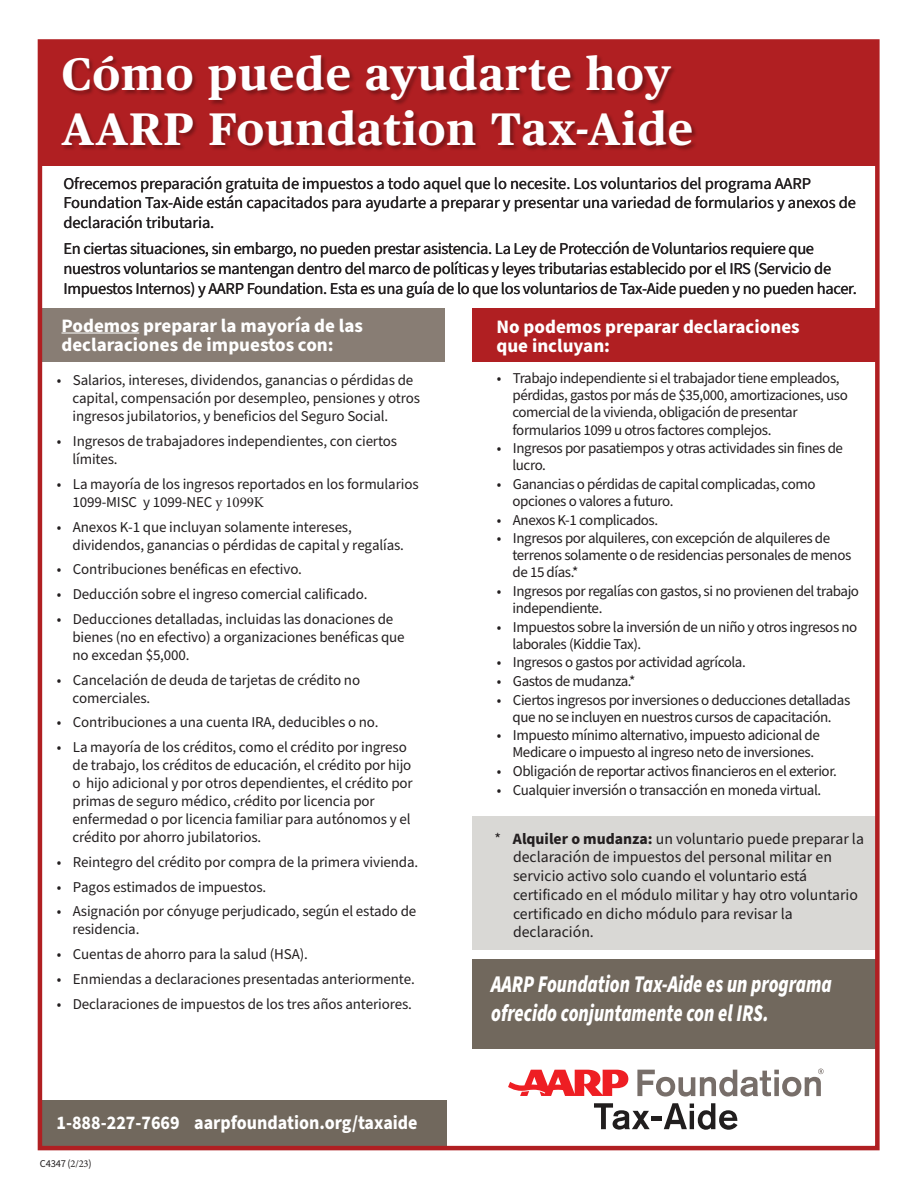
<style>
.page{position:relative;width:918px;height:1188px;background:#fff}
.page>*{position:absolute;margin:0;border:0;box-sizing:border-box;transform-origin:0 0}
.t1{font:700 45.6px/54.6px "Publico Text";letter-spacing:.02em;color:#fff}
.t2{font:italic 900 24px/28.8px "Source Sans Pro";color:#fff;scale:.77 1}
.t3{font:700 19.35px "Source Sans Pro";color:#fff;scale:.93 1}
.t4{font:700 19.05px/19.8px "Source Sans Pro";color:#fff}
.t5{font:16.5px/19.8px "Source Sans Pro";letter-spacing:-.02em;color:#231f20}
.t6{font:15.75px/18.8px "Source Sans Pro";color:#231f20}
.t7{font:15px/18px "Source Sans Pro";letter-spacing:-.01em;color:#231f20}
.t8{font:15px/17.1px "Source Sans Pro";letter-spacing:-.03em;color:#231f20}
.t9{font:10.5px "Source Sans Pro";letter-spacing:-.02em;color:#231f20}
.s1{font-family:"Minion Pro"}
.s2{font-weight:700}
</style>
<div class="page">
<div style="left:41px;top:41px;width:836px;height:125px;background:#b01f22"></div>
<div style="left:472px;top:816px;width:405px;height:134px;background:#d9d8d5"></div>
<div style="left:472px;top:960px;width:405px;height:89px;background:#71685d"></div>
<div style="left:40px;top:1100px;width:406px;height:48px;background:#71685d"></div>
<div style="left:472px;top:309px;width:405px;height:53px;background:#b01f22"></div>
<div style="left:40px;top:309px;width:405px;height:53px;background:#887d74"></div>
<img style="left:64px;top:57px;width:632px;height:93px">
<hr style="left:62px;top:333px;width:77px;height:1px;background:#fff">
<div style="left:38px;top:39px;width:842px;height:1111px;border:4px solid #b01f22"></div>
<svg style="left:594px;top:1103px;width:56px;height:27px"></svg>
<hr style="left:651px;top:1116px;width:11px;height:4px;background:#211e1e">
<svg style="left:664px;top:1103px;width:74px;height:27px"></svg>
<svg style="left:508px;top:1070px;width:120px;height:26px"></svg>
<svg style="left:637px;top:1069px;width:187px;height:28px"></svg>
<h1 class="t1" style="left:61px;top:44px;width:633px">Cómo puede ayudarte hoy<br>AARP Foundation Tax-Aide</h1>
<p class="t5" style="left:63px;top:174px;width:794px">Ofrecemos preparación gratuita de impuestos a todo aquel que lo necesite. Los voluntarios del programa AARP<br>Foundation Tax-Aide están capacitados para ayudarte a preparar y presentar una variedad de formularios y anexos de declaración tributaria.</p>
<p class="t5" style="left:63px;top:239px;width:795px">En ciertas situaciones, sin embargo, no pueden prestar asistencia. La Ley de Protección de Voluntarios requiere que nuestros voluntarios se mantengan dentro del marco de políticas y leyes tributarias establecido por el IRS (Servicio de<br>Impuestos Internos) y AARP Foundation. Esta es una guía de lo que los voluntarios de Tax-Aide pueden y no pueden hacer.</p>
<p class="t4" style="left:62px;top:316px;width:303px">Podemos preparar la mayoría de las declaraciones de impuestos con:</p>
<p class="t4" style="left:497px;top:317px;width:305px">No podemos preparar declaraciones que incluyan:</p>
<p class="t7" style="left:73px;top:372px;width:349px;text-indent:-16px">• Salarios, intereses, dividendos, ganancias o pérdidas de capital, compensación por desempleo, pensiones y otros ingresos jubilatorios, y beneficios del Seguro Social.</p>
<p class="t7" style="left:73px;top:433px;width:326px;text-indent:-16px">• Ingresos de trabajadores independientes, con ciertos límites.</p>
<p class="t7" style="left:73px;top:475px;width:348px;text-indent:-16px">• La mayoría de los ingresos reportados en los formularios<br>1099-MISC y 1099-NEC <span class="s1">y 1099K</span></p>
<p class="t7" style="left:73px;top:518px;width:333px;text-indent:-16px">• Anexos K-1 que incluyan solamente intereses, dividendos, ganancias o pérdidas de capital y regalías.</p>
<p class="t7" style="left:57px;top:561px;width:247px">• Contribuciones benéficas en efectivo.</p>
<p class="t7" style="left:57px;top:586px;width:312px">• Deducción sobre el ingreso comercial calificado.</p>
<p class="t7" style="left:73px;top:610px;width:334px;text-indent:-16px">• Deducciones detalladas, incluidas las donaciones de bienes (no en efectivo) a organizaciones benéficas que no excedan $5,000.</p>
<p class="t7" style="left:73px;top:671px;width:289px;text-indent:-16px">• Cancelación de deuda de tarjetas de crédito no comerciales.</p>
<p class="t7" style="left:57px;top:714px;width:323px">• Contribuciones a una cuenta IRA, deducibles o no.</p>
<p class="t7" style="left:73px;top:739px;width:342px;text-indent:-16px">• La mayoría de los créditos, como el crédito por ingreso de trabajo, los créditos de educación, el crédito por hijo o hijo adicional y por otros dependientes, el crédito por primas de seguro médico, <span class="s1">c</span>rédito por licencia por enfermedad o por licencia familiar para autónomos y el crédito por ahorro jubilatorios.</p>
<p class="t7" style="left:57px;top:853px;width:363px">• Reintegro del crédito por compra de la primera vivienda.</p>
<p class="t7" style="left:57px;top:878px;width:211px">• Pagos estimados de impuestos.</p>
<p class="t7" style="left:73px;top:903px;width:345px;text-indent:-16px">• Asignación por cónyuge perjudicado, según el estado de residencia.</p>
<p class="t7" style="left:57px;top:946px;width:252px">• Cuentas de ahorro para la salud (HSA).</p>
<p class="t7" style="left:57px;top:970px;width:360px">• Enmiendas a declaraciones presentadas anteriormente.</p>
<p class="t7" style="left:57px;top:995px;width:357px">• Declaraciones de impuestos de los tres años anteriores.</p>
<p class="t3" style="left:56px;top:1109px;width:390px">1-888-227-7669 aarpfoundation.org/taxaide</p>
<p class="t9" style="left:40px;top:1156px;width:53px">C4347 (<span class="s1">2/23</span>)</p>
<p class="t8" style="left:512px;top:370px;width:337px;text-indent:-16px">• Trabajo independiente si el trabajador tiene empleados, pérdidas, gastos por más de $35,000, amortizaciones, uso comercial de la vivienda, obligación de presentar formularios 1099 u otros factores complejos.</p>
<p class="t8" style="left:512px;top:440px;width:332px;text-indent:-16px">• Ingresos por pasatiempos y otras actividades sin fines de lucro.</p>
<p class="t8" style="left:512px;top:476px;width:305px;text-indent:-16px">• Ganancias o pérdidas de capital complicadas, como opciones o valores a futuro.</p>
<p class="t8" style="left:497px;top:512px;width:163px">• Anexos K-1 complicados.</p>
<p class="t8" style="left:512px;top:530px;width:340px;text-indent:-16px">• Ingresos por alquileres, con excepción de alquileres de terrenos solamente o de residencias personales de menos de 15 días.*</p>
<p class="t8" style="left:512px;top:583px;width:348px;text-indent:-16px">• Ingresos por regalías con gastos, si no provienen del trabajo independiente.</p>
<p class="t8" style="left:512px;top:619px;width:346px;text-indent:-16px">• Impuestos sobre la inversión de un niño y otros ingresos no laborales (Kiddie Tax).</p>
<p class="t8" style="left:497px;top:654px;width:250px">• Ingresos o gastos por actividad agrícola.</p>
<p class="t8" style="left:497px;top:673px;width:140px">• Gastos de mudanza.*</p>
<p class="t8" style="left:497px;top:692px;width:355px;text-align:center">• Ciertos ingresos por inversiones o deducciones detalladas que no se incluyen en nuestros cursos de capacitación.</p>
<p class="t8" style="left:512px;top:727px;width:309px;text-indent:-16px">• Impuesto mínimo alternativo, impuesto adicional de<br>Medicare o impuesto al ingreso neto de inversiones.</p>
<p class="t8" style="left:497px;top:763px;width:342px">• Obligación de reportar activos financieros en el exterior.</p>
<p class="t8" style="left:497px;top:782px;width:326px">• Cualquier inversión o transacción en moneda virtual.</p>
<p class="t6" style="left:513px;top:830px;width:352px;text-indent:-19px">* <span class="s2">Alquiler o mudanza:</span> un voluntario puede preparar la declaración de impuestos del personal militar en servicio activo solo cuando el voluntario está certificado en el módulo militar y hay otro voluntario certificado en dicho módulo para revisar la declaración.</p>
<h2 class="t2" style="left:491px;top:970px;width:444px">AARP Foundation Tax-Aide es un programa ofrecido conjuntamente con el IRS.</h2>
</div>
